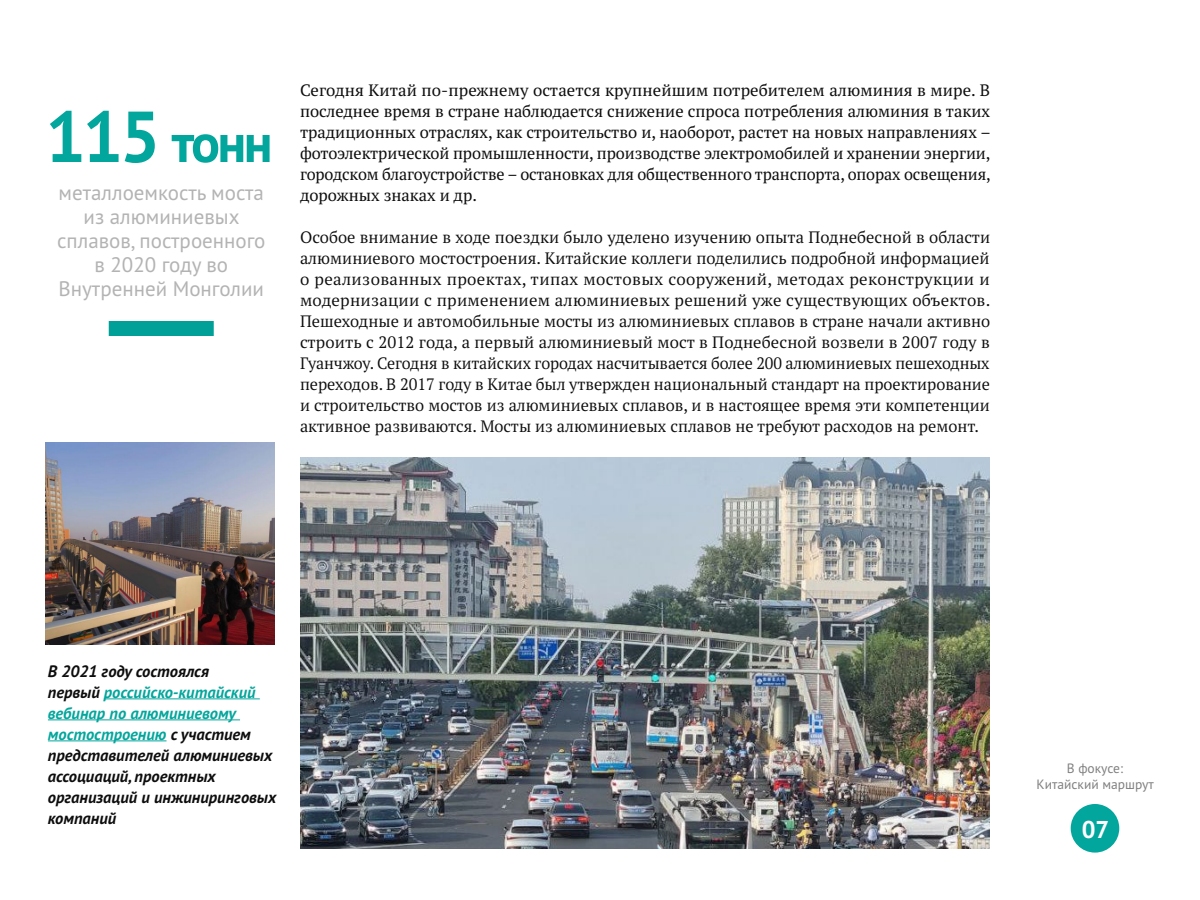
<style>
.page{position:relative;width:1200px;height:900px;background:#fff}
.page>*{position:absolute;margin:0;border:0;box-sizing:border-box;transform-origin:0 0}
.t1{font:700 54px "PT Sans Pro";color:#03a69c}
.t2{font:700 24.3px "PT Sans Pro";color:#fff}
.t3{font:21px/24px "PT Sans Pro";color:#b3b3b3;text-align:center}
.t4{font:16.5px/21px "PT Serif Pro";color:#0d0d0d;text-align:justify}
.t5{font:16.5px/21px "PT Serif Pro";letter-spacing:-.01em;color:#0d0d0d;text-align:justify}
.t6{font:italic 700 16.5px/21px "PT Sans Pro";color:#0d0d0d}
.t7{font:13.5px/16.2px "PT Sans Pro";color:#808080;text-align:center}
.s1{font-size:72px}
.s2{color:#03a69c}
</style>
<div class="page">
<div style="left:1071px;top:804px;width:48px;height:49px;background:#03a69c;border-radius:50%"></div>
<img style="left:45px;top:442px;width:229px;height:203px">
<hr style="left:104px;top:698px;width:156px;height:1px;background:#03a69c">
<hr style="left:48px;top:719px;width:192px;height:1px;background:#03a69c">
<hr style="left:48px;top:740px;width:119px;height:1px;background:#03a69c">
<img style="left:300px;top:458px;width:690px;height:391px">
<div style="left:109px;top:321px;width:105px;height:15px;background:#00a099"></div>
<h1 class="t1" style="left:45px;top:107px;width:229px"><span class="s1">115</span> тонн</h1>
<p class="t3" style="left:57px;top:180px;width:210px">металлоемкость моста из алюминиевых сплавов, построенного в 2020 году во<br>Внутренней Монголии</p>
<p class="t5" style="left:300px;top:79px;width:692px">Сегодня Китай по-прежнему остается крупнейшим потребителем алюминия в мире. В последнее время в стране наблюдается снижение спроса потребления алюминия в таких традиционных отраслях, как строительство и, наоборот, растет на новых направлениях – фотоэлектрической промышленности, производстве электромобилей и хранении энергии, городском благоустройстве – остановках для общественного транспорта, опорах освещения, дорожных знаках и др.</p>
<p class="t4" style="left:300px;top:226px;width:692px">Особое внимание в ходе поездки было уделено изучению опыта Поднебесной в области алюминиевого мостостроения. Китайские коллеги поделились подробной информацией о реализованных проектах, типах мостовых сооружений, методах реконструкции и модернизации с применением алюминиевых решений уже существующих объектов.<br>Пешеходные и автомобильные мосты из алюминиевых сплавов в стране начали активно строить с 2012 года, а первый алюминиевый мост в Поднебесной возвели в 2007 году в Гуанчжоу. Сегодня в китайских городах насчитывается более 200 алюминиевых пешеходных переходов. В 2017 году в Китае был утвержден национальный стандарт на проектирование и строительство мостов из алюминиевых сплавов, и в настоящее время эти компетенции активное развиваются. Мосты из алюминиевых сплавов не требуют расходов на ремонт.</p>
<p class="t6" style="left:48px;top:661px;width:230px">В 2021 году состоялся<br>первый <span class="s2">российско-китайский вебинар по алюминиевому мостостроению</span> с участием представителей алюминиевых ассоциаций, проектных организаций и инжиниринговых компаний</p>
<p class="t7" style="left:1037px;top:760px;width:119px">В фокусе:<br>Китайский маршрут</p>
<h2 class="t2" style="left:1082px;top:813px;width:29px">07</h2>
</div>
